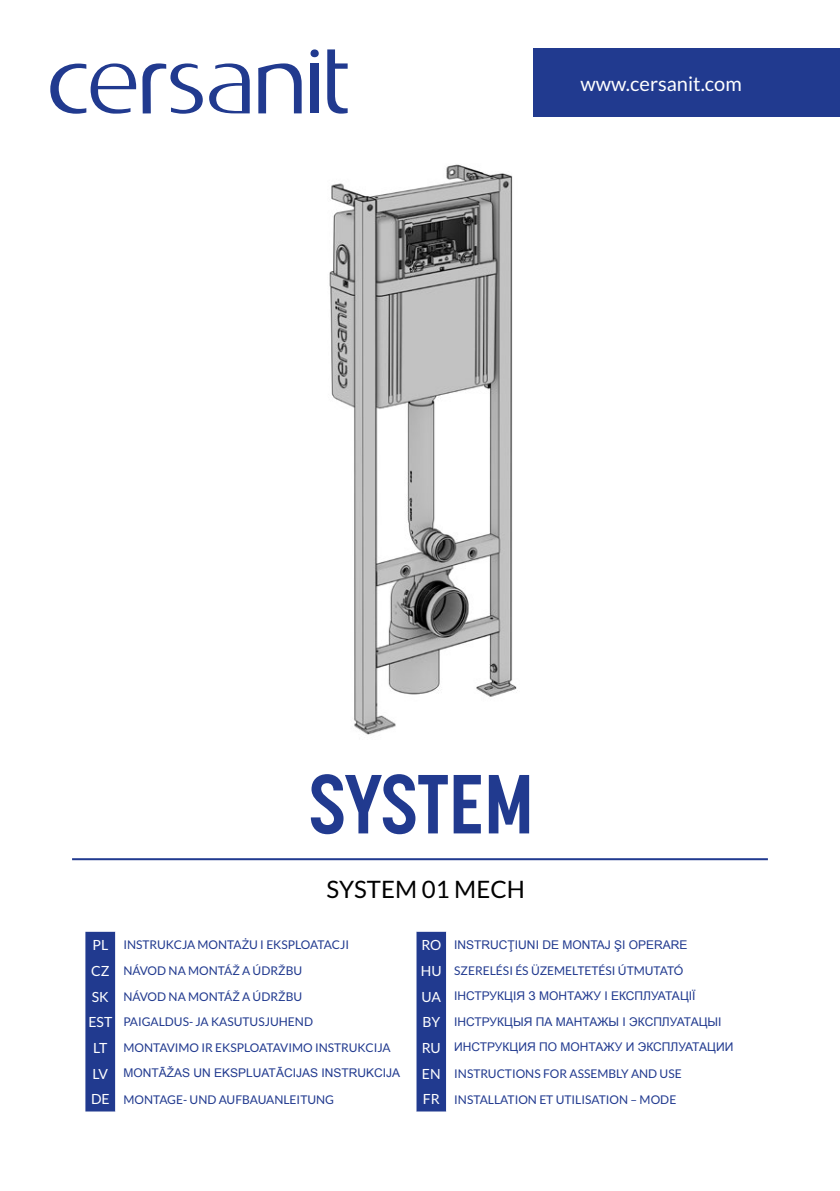
<style>
.page{position:relative;width:840px;height:1191px;background:#fff}
.page>*{position:absolute;margin:0;border:0;box-sizing:border-box;transform-origin:0 0}
.t1{font:24px "Lato";color:#000}
.t2{font:20px "Lato";color:#fff}
.t3{font:12px "Lato";color:#213a8f}
.t4{font:12px "Arial";color:#213a8f}
.s1{font-size:14px;color:#fff}
.s2{font-family:"Lato";font-size:14px;color:#fff}
</style>
<div class="page">
<img style="left:329px;top:164px;width:188px;height:571px">
<svg style="left:258px;top:63px;width:43px;height:50px"></svg>
<svg style="left:327px;top:49px;width:20px;height:65px"></svg>
<svg style="left:209px;top:63px;width:40px;height:50px"></svg>
<svg style="left:142px;top:63px;width:61px;height:51px"></svg>
<svg style="left:50px;top:63px;width:86px;height:51px"></svg>
<div style="left:310px;top:63px;width:8px;height:50px;background:#213a8f"></div>
<div style="left:310px;top:49px;width:8px;height:8px;background:#213a8f;border-radius:50%"></div>
<div style="left:85px;top:931px;width:30px;height:180px;background:#213a8f"></div>
<svg style="left:115px;top:931px;width:332px;height:180px"></svg>
<div style="left:533px;top:49px;width:306px;height:68px;background:#213a8f"></div>
<hr style="left:72px;top:858px;width:695px;height:2px;background:#213a8f">
<svg style="left:311px;top:774px;width:136px;height:60px"></svg>
<svg style="left:453px;top:775px;width:27px;height:58px"></svg>
<svg style="left:488px;top:775px;width:41px;height:58px"></svg>
<h2 class="t2" style="left:580px;top:72px;width:163px">www.cersanit.com</h2>
<h1 class="t1" style="left:326px;top:876px;width:200px">SYSTEM 01 MECH</h1>
<p class="t3" style="left:92px;top:938px;width:258px"><span class="s1">PL</span> INSTRUKCJA MONTAŻU I EKSPLOATACJI</p>
<p class="t4" style="left:421px;top:936px;width:268px"><span class="s2">RO</span> INSTRUCŢIUNI DE MONTAJ ŞI OPERARE</p>
<p class="t3" style="left:91px;top:964px;width:212px"><span class="s1">CZ</span> NÁVOD NA MONTÁŽ A ÚDRŽBU</p>
<p class="t3" style="left:420px;top:964px;width:264px"><span class="s1">HU</span> SZERELÉSI ÉS ÜZEMELTETÉSI ÚTMUTATÓ</p>
<p class="t3" style="left:92px;top:989px;width:212px"><span class="s1">SK</span> NÁVOD NA MONTÁŽ A ÚDRŽBU</p>
<p class="t4" style="left:421px;top:987px;width:275px"><span class="s2">UA</span> ІНСТРУКЦІЯ З МОНТАЖУ І ЕКСПЛУАТАЦІЇ</p>
<p class="t3" style="left:88px;top:1015px;width:226px"><span class="s1">EST</span> PAIGALDUS- JA KASUTUSJUHEND</p>
<p class="t4" style="left:422px;top:1013px;width:300px"><span class="s2">BY</span> ІНСТРУКЦЫЯ ПА МАНТАЖЫ І ЭКСПЛУАТАЦЫІ</p>
<p class="t3" style="left:93px;top:1041px;width:299px"><span class="s1">LT</span> MONTAVIMO IR EKSPLOATAVIMO INSTRUKCIJA</p>
<p class="t4" style="left:421px;top:1039px;width:313px"><span class="s2">RU</span> ИНСТРУКЦИЯ ПО МОНТАЖУ И ЭКСПЛУАТАЦИИ</p>
<p class="t4" style="left:93px;top:1064px;width:309px"><span class="s2">LV</span> MONTĀŽAS UN EKSPLUATĀCIJAS INSTRUKCIJA</p>
<p class="t3" style="left:421px;top:1066px;width:261px"><span class="s1">EN</span> INSTRUCTIONS FOR ASSEMBLY AND USE</p>
<p class="t3" style="left:91px;top:1092px;width:244px"><span class="s1">DE</span> MONTAGE- UND AUFBAUANLEITUNG</p>
<p class="t3" style="left:422px;top:1092px;width:255px"><span class="s1">FR</span> INSTALLATION ET UTILISATION – MODE</p>
</div>
